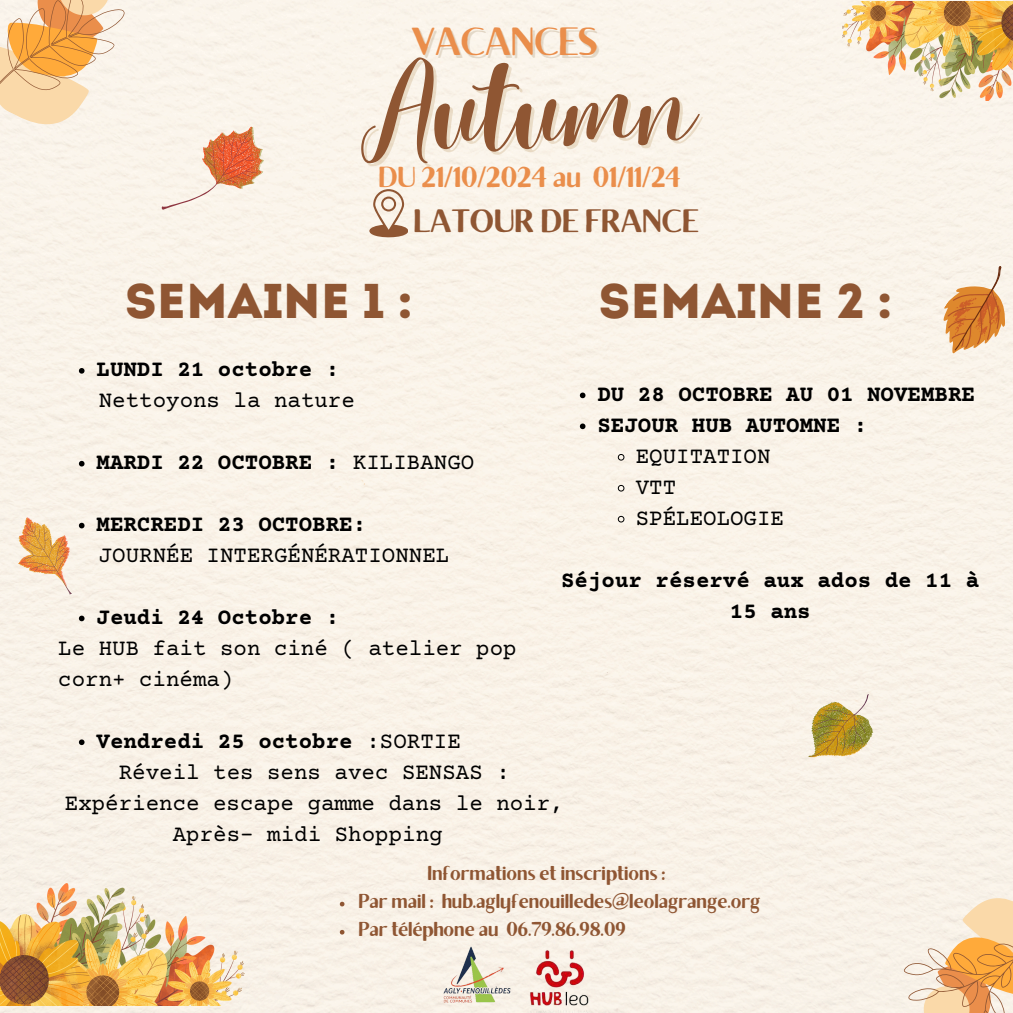
<style>
.page{position:relative;width:1013px;height:1013px;background:#fff}
.page>*{position:absolute;margin:0;border:0;box-sizing:border-box;transform-origin:0 0}
.t1{font:300 92.5px "Best";color:#8f5633}
.t2{font:48.75px "Intro";color:#8f5633}
.t3{font:39.5px "Brixton Sans TC";color:#ea8e4b}
.t4{font:700 32.5px "Brixton Sans TC";color:#8f5633}
.t5{font:29.12px "Brixton Sans TC";color:#ea8e4b}
.t6{font:22.5px/31px "Courier Prime";color:#000}
.t7{font:700 22.5px/31px "Courier Prime";color:#000;text-align:center}
.t8{font:20.12px "Brixton Sans TC";color:#8f5633}
.s1{font-weight:400}
</style>
<div class="page">
<div style="left:0;top:0;width:1012px;height:1012px;background:#faf3e9"></div>
<img style="left:0;top:883px;width:244px;height:122px">
<img style="left:842px;top:2px;width:170px;height:99px">
<svg style="left:0;top:0;width:131px;height:141px"></svg>
<svg style="left:890px;top:880px;width:122px;height:132px"></svg>
<svg style="left:925px;top:265px;width:87px;height:104px"></svg>
<svg style="left:160px;top:110px;width:121px;height:132px"></svg>
<svg style="left:792px;top:676px;width:97px;height:104px"></svg>
<svg style="left:580px;top:392px;width:5px;height:6px"></svg>
<svg style="left:580px;top:423px;width:5px;height:6px"></svg>
<svg style="left:617px;top:453px;width:8px;height:8px"></svg>
<svg style="left:617px;top:484px;width:8px;height:8px"></svg>
<svg style="left:617px;top:515px;width:8px;height:8px"></svg>
<svg style="left:79px;top:368px;width:5px;height:5px"></svg>
<svg style="left:79px;top:461px;width:5px;height:5px"></svg>
<svg style="left:0;top:505px;width:91px;height:104px"></svg>
<svg style="left:79px;top:615px;width:5px;height:6px"></svg>
<svg style="left:79px;top:739px;width:5px;height:6px"></svg>
<svg style="left:340px;top:901px;width:4px;height:5px"></svg>
<svg style="left:340px;top:929px;width:4px;height:5px"></svg>
<svg style="left:369px;top:189px;width:39px;height:50px"></svg>
<img style="left:433px;top:913px;width:252px;height:99px">
<img style="left:433px;top:937px;width:85px;height:75px">
<p class="t3" style="left:411px;top:28px;width:188px">VACANCES</p>
<p class="t1" style="left:362px;top:54px;width:337px">Autumn</p>
<p class="t5" style="left:378px;top:167px;width:304px">DU 21/10/2024 au 01/11/24</p>
<p class="t4" style="left:413px;top:209px;width:286px">LATOUR DE FRANCE</p>
<p class="t2" style="left:125px;top:281px;width:289px">SEMAINE 1 :</p>
<p class="t2" style="left:599px;top:281px;width:295px">SEMAINE 2 :</p>
<p class="t7" style="left:96px;top:356px;width:244px">LUNDI 21 octobre :</p>
<p class="t6" style="left:99px;top:387px;width:258px">Nettoyons la nature</p>
<p class="t7" style="left:96px;top:449px;width:379px">MARDI 22 OCTOBRE : <span class="s1">KILIBANGO</span></p>
<p class="t7" style="left:96px;top:511px;width:271px">MERCREDI 23 OCTOBRE:</p>
<p class="t6" style="left:99px;top:541px;width:352px">JOURNÉE INTERGÉNÉRATIONNEL</p>
<p class="t7" style="left:96px;top:603px;width:244px">Jeudi 24 Octobre :</p>
<p class="t6" style="left:58px;top:634px;width:460px">Le HUB fait son ciné ( atelier pop corn+ cinéma)</p>
<h1 class="t7" style="left:597px;top:380px;width:379px">DU 28 OCTOBRE AU 01 NOVEMBRE</h1>
<p class="t7" style="left:597px;top:411px;width:271px">SEJOUR HUB AUTOMNE :</p>
<h5 class="t6" style="left:635px;top:442px;width:136px">EQUITATION</h5>
<p class="t6" style="left:635px;top:473px;width:42px">VTT</p>
<h4 class="t6" style="left:635px;top:504px;width:150px">SPÉLEOLOGIE</h4>
<p class="t7" style="left:561px;top:566px;width:419px">Séjour réservé aux ados de 11 à<br>15 ans</p>
<p class="t7" style="left:96px;top:727px;width:366px">Vendredi 25 octobre <span class="s1">:SORTIE</span></p>
<p class="t6" style="left:119px;top:758px;width:392px">Réveil tes sens avec SENSAS :</p>
<p class="t6" style="left:65px;top:789px;width:500px">Expérience escape gamme dans le noir,</p>
<p class="t6" style="left:173px;top:820px;width:271px">Après- midi Shopping</p>
<p class="t8" style="left:427px;top:866px;width:240px">Informations et inscriptions :</p>
<h2 class="t8" style="left:358px;top:894px;width:404px">Par mail : hub.aglyfenouilledes@leolagrange.org</h2>
<h2 class="t8" style="left:358px;top:922px;width:268px">Par téléphone au 06.79.86.98.09</h2>
</div>
